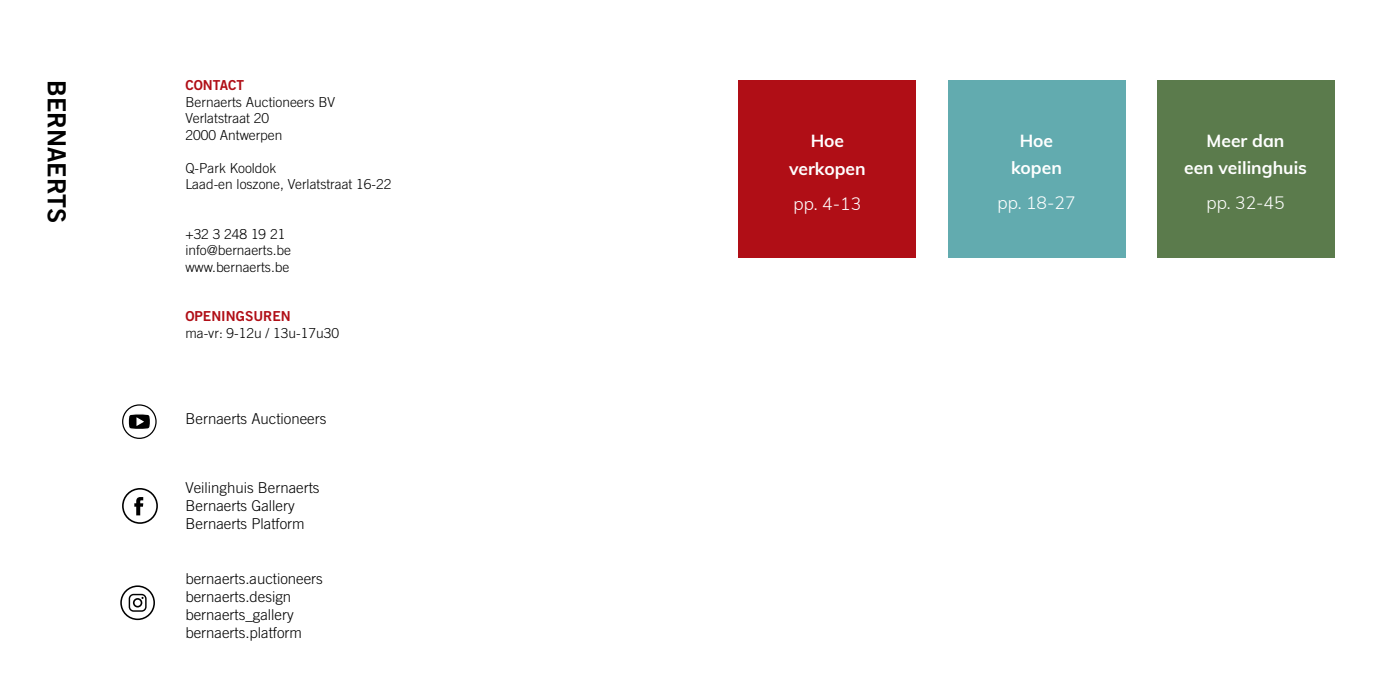
<style>
.page{position:relative;width:1382px;height:691px;background:#fff}
.page>*{position:absolute;margin:0;border:0;box-sizing:border-box;transform-origin:0 0}
.t1{font:25px "Trade Gothic LT Std Bd 2";color:#000}
.t2{font:700 17.5px/27.5px "Muli";color:#fff;text-align:center}
.t3{font:300 17.5px "Muli";color:#fff}
.t4{font:300 15px/18px "Trade Gothic LT Std";color:#000}
.Body_Text{font:300 13.75px "Trade Gothic LT Std";color:#000}
.Body_Text-2{font:13.75px "Trade Gothic LT Std Bd 2";color:#b00e16}
</style>
<div class="page">
<div style="left:739px;top:80px;width:177px;height:177px;background:#b00e16"></div>
<div style="left:948px;top:80px;width:177px;height:177px;background:#62abaf"></div>
<div style="left:1157px;top:80px;width:177px;height:177px;background:#5b7b4c"></div>
<div style="left:122px;top:404px;width:35px;height:35px;border:1px solid #000;border-radius:50%"></div>
<svg style="left:128px;top:414px;width:22px;height:15px"></svg>
<div style="left:122px;top:488px;width:36px;height:36px;border:2px solid #000;border-radius:17px"></div>
<svg style="left:134px;top:497px;width:9px;height:18px"></svg>
<div style="left:120px;top:585px;width:35px;height:35px;border:2px solid #000;border-radius:17px"></div>
<svg style="left:129px;top:594px;width:18px;height:18px"></svg>
<p class="t1" style="left:72px;top:80px;width:144px;rotate:90deg">BERNAERTS</p>
<p class="Body_Text-2" style="left:185px;top:77px;width:60px">CONTACT</p>
<p class="Body_Text" style="left:185px;top:94px;width:151px">Bernaerts Auctioneers BV</p>
<p class="Body_Text" style="left:185px;top:110px;width:85px">Verlatstraat 20</p>
<p class="Body_Text" style="left:185px;top:127px;width:99px">2000 Antwerpen</p>
<p class="Body_Text" style="left:185px;top:160px;width:92px">Q-Park Kooldok</p>
<p class="Body_Text" style="left:185px;top:176px;width:208px">Laad-en loszone, Verlatstraat 16-22</p>
<p class="Body_Text" style="left:185px;top:226px;width:101px">+32 3 248 19 21</p>
<p class="Body_Text" style="left:185px;top:242px;width:107px">info@bernaerts.be</p>
<p class="Body_Text" style="left:185px;top:259px;width:105px">www.bernaerts.be</p>
<p class="Body_Text-2" style="left:185px;top:308px;width:107px">OPENINGSUREN</p>
<p class="Body_Text" style="left:185px;top:325px;width:155px">ma-vr: 9-12u / 13u-17u30</p>
<p class="t4" style="left:186px;top:410px;width:142px">Bernaerts Auctioneers</p>
<p class="t4" style="left:186px;top:479px;width:135px">Veilinghuis Bernaerts<br>Bernaerts Gallery</p>
<p class="t4" style="left:186px;top:515px;width:121px">Bernaerts Platform</p>
<p class="t4" style="left:185px;top:569px;width:139px">bernaerts.auctioneers bernaerts.design</p>
<p class="t4" style="left:185px;top:605px;width:118px">bernaerts_gallery bernaerts.platform</p>
<p class="t2" style="left:789px;top:127px;width:78px">Hoe verkopen</p>
<p class="t3" style="left:794px;top:191px;width:69px">pp. 4-13</p>
<p class="t2" style="left:1011px;top:126px;width:52px">Hoe kopen</p>
<p class="t3" style="left:997px;top:190px;width:80px">pp. 18-27</p>
<p class="t2" style="left:1184px;top:126px;width:124px">Meer dan<br>een veilinghuis</p>
<p class="t3" style="left:1206px;top:190px;width:80px">pp. 32-45</p>
</div>
